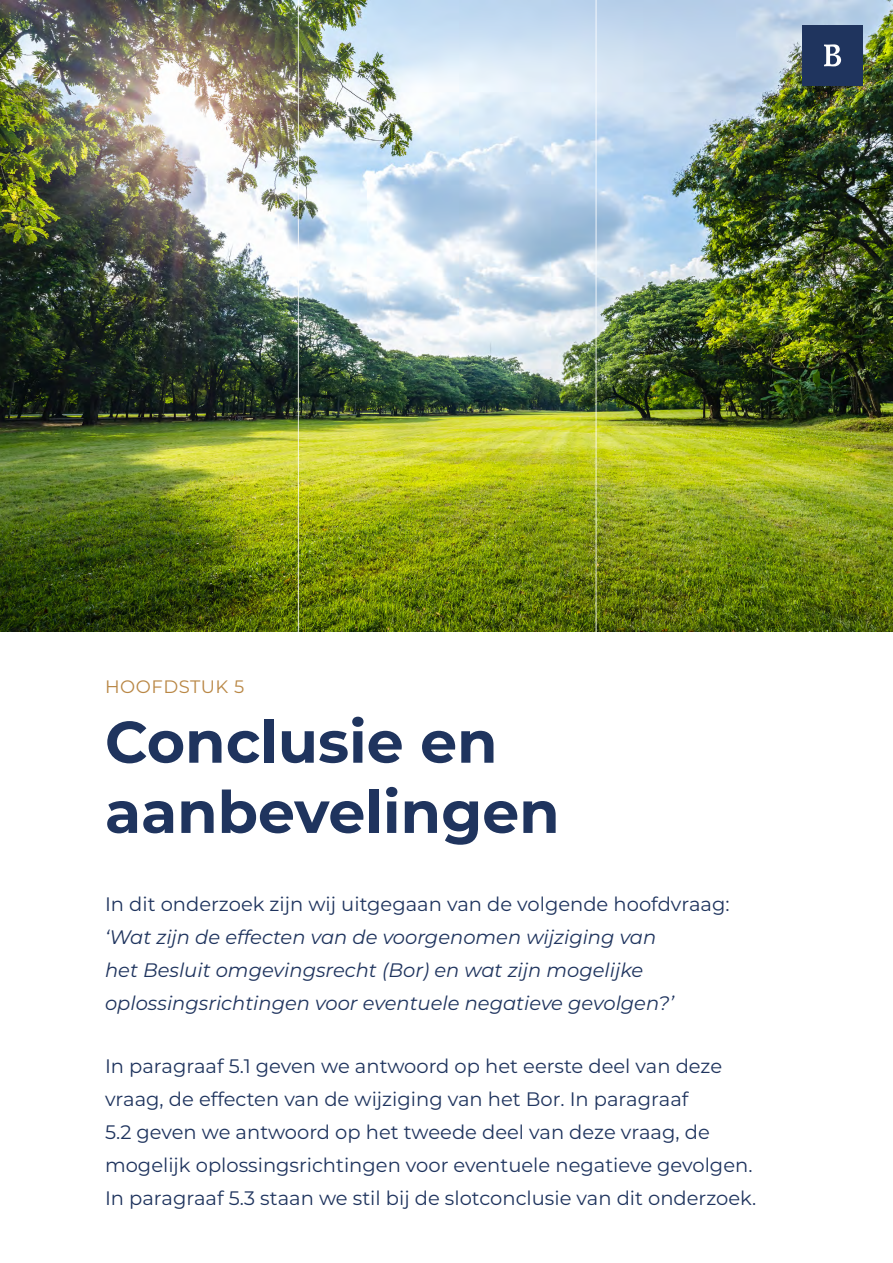
<style>
.page{position:relative;width:893px;height:1263px;background:#fff}
.page>*{position:absolute;margin:0;border:0;box-sizing:border-box;transform-origin:0 0}
.Heading{font:700 58.5px/70.2px "Montserrat";color:#1f345e}
.Inleiding{font:19.5px/33px "Montserrat";color:#1f345e}
.Inleiding-2{font:italic 19.5px/33px "Montserrat";color:#1f345e}
.Hoofdstuknummer_labe{font:18px "Montserrat";letter-spacing:.03em;color:#b98745}
</style>
<div class="page">
<img style="left:0;top:0;width:893px;height:631px">
<hr style="left:298px;top:0;width:1px;height:639px;background:#fff">
<hr style="left:595px;top:0;width:2px;height:639px;background:#fff">
<div style="left:802px;top:25px;width:60px;height:60px;background:#1f345e"></div>
<svg style="left:824px;top:44px;width:17px;height:22px"></svg>
<h2 class="Hoofdstuknummer_labe" style="left:105px;top:674px;width:141px">HOOFDSTUK 5</h2>
<h1 class="Heading" style="left:105px;top:704px;width:456px">Conclusie en aanbevelingen</h1>
<p class="Inleiding" style="left:105px;top:887px;width:626px">In dit onderzoek zijn wij uitgegaan van de volgende hoofdvraag:</p>
<p class="Inleiding-2" style="left:105px;top:920px;width:570px">‘Wat zijn de effecten van de voorgenomen wijziging van het Besluit omgevingsrecht (Bor) en wat zijn mogelijke oplossingsrichtingen voor eventuele negatieve gevolgen?’</p>
<p class="Inleiding" style="left:105px;top:1049px;width:653px">In paragraaf 5.1 geven we antwoord op het eerste deel van deze vraag, de effecten van de wijziging van het Bor. In paragraaf<br>5.2 geven we antwoord op het tweede deel van deze vraag, de mogelijk oplossingsrichtingen voor eventuele negatieve gevolgen.<br>In paragraaf 5.3 staan we stil bij de slotconclusie van dit onderzoek.</p>
</div>
